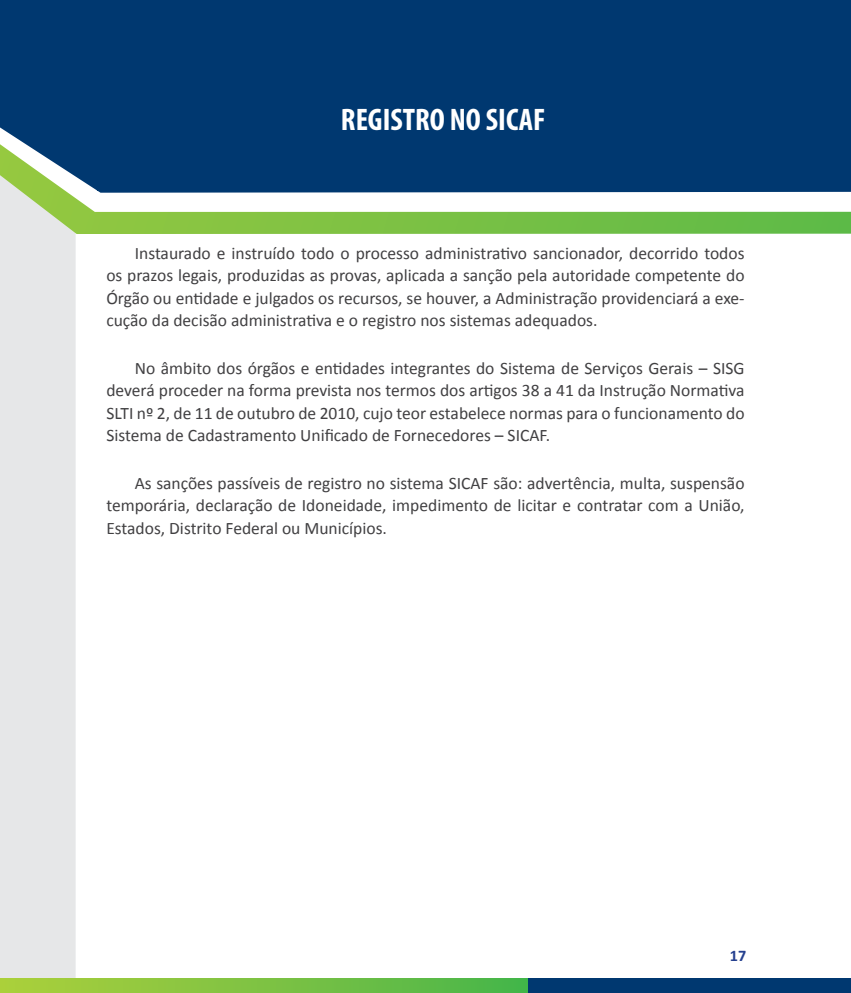
<style>
.page{position:relative;width:851px;height:993px;background:#fff}
.page>*{position:absolute;margin:0;border:0;box-sizing:border-box;transform-origin:0 0}
.t1{font:700 condensed 31.25px "Myriad Pro";color:#fff}
.t2{font:17.5px/22.5px "Calibri";color:#414042;text-align:justify}
.t3{font:700 16.25px "Calibri";color:#25408f}
</style>
<div class="page">
<div style="left:0;top:234px;width:76px;height:744px;background:#e6e7e8"></div>
<svg style="left:1px;top:978px;width:527px;height:14px;background:#7ac242"></svg>
<div style="left:528px;top:978px;width:322px;height:14px;background:#003870"></div>
<svg style="left:0;top:212px;width:850px;height:22px;background:#80c351"></svg>
<svg style="left:0;top:193px;width:850px;height:19px"></svg>
<svg style="left:0;top:0;width:850px;height:193px;background:#28597d"></svg>
<div style="left:98px;top:0;width:752px;height:191px;background:#003870"></div>
<svg style="left:0;top:0;width:1px;height:14px"></svg>
<svg style="left:0;top:978px;width:1px;height:14px"></svg>
<h1 class="t1" style="left:341px;top:100px;width:206px">REGISTRO NO SICAF</h1>
<p class="t2" style="left:106px;top:242px;width:639px;text-indent:28px">Instaurado e instruído todo o processo administrativo sancionador, decorrido todos os prazos legais, produzidas as provas, aplicada a sanção pela autoridade competente do Órgão ou entidade e julgados os recursos, se houver, a Administração providenciará a exe&shy;cução da decisão administrativa e o registro nos sistemas adequados.</p>
<p class="t2" style="left:106px;top:356px;width:639px;text-indent:28px">No âmbito dos órgãos e entidades integrantes do Sistema de Serviços Gerais – SISG deverá proceder na forma prevista nos termos dos artigos 38 a 41 da Instrução Normativa SLTI nº 2, de 11 de outubro de 2010, cujo teor estabelece normas para o funcionamento do Sistema de Cadastramento Unificado de Fornecedores – SICAF.</p>
<p class="t2" style="left:106px;top:471px;width:639px;text-indent:28px">As sanções passíveis de registro no sistema SICAF são: advertência, multa, suspensão temporária, declaração de Idoneidade, impedimento de licitar e contratar com a União, Estados, Distrito Federal ou Municípios.</p>
<p class="t3" style="left:729px;top:944px;width:18px">17</p>
</div>
